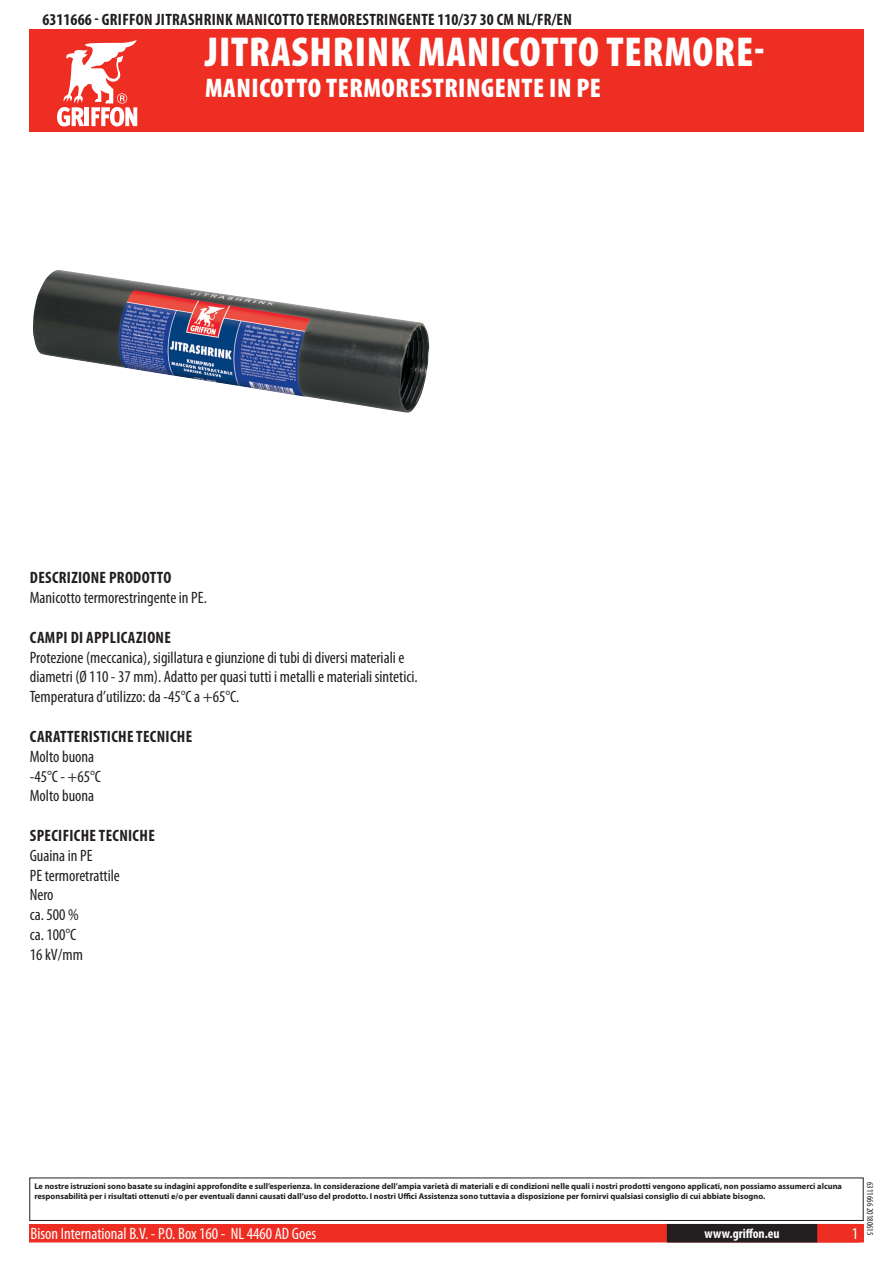
<style>
.page{position:relative;width:893px;height:1263px;background:#fff}
.page>*{position:absolute;margin:0;border:0;box-sizing:border-box;transform-origin:0 0}
.t1{font:900 condensed 42px "Myriad Pro";letter-spacing:.02em;color:#fff}
.t2{font:900 condensed 27px "Myriad Pro";letter-spacing:.02em;color:#fff}
.t3{font:condensed 16.5px/19.8px "Myriad Pro";color:#231f20}
.t4{font:700 condensed 16.5px "Myriad Pro";letter-spacing:.02em;color:#231f20}
.t5{font:condensed 16.5px "Myriad Pro";color:#fff}
.t6{font:700 condensed 13.5px "Myriad Pro";color:#fff}
.t7{font:condensed 9px "Myriad Pro";color:#231f20}
.t8{font:700 8.4px/10.1px "Myriad Pro";color:#231f20}
</style>
<div class="page">
<div style="left:30px;top:1225px;width:833px;height:17px;background:#ee2e22"></div>
<div style="left:29px;top:1224px;width:835px;height:18px;border:2px solid #ee2e22"></div>
<div style="left:816px;top:1224px;width:44px;height:18px;border:2px solid #ee2e22"></div>
<div style="left:668px;top:1225px;width:148px;height:17px;background:#231f20"></div>
<div style="left:667px;top:1224px;width:150px;height:18px;border:2px solid #231f20"></div>
<div style="left:29px;top:1177px;width:835px;height:44px;border:1px solid #231f20"></div>
<div style="left:30px;top:30px;width:834px;height:102px;background:#ee2e22"></div>
<svg style="left:57px;top:39px;width:80px;height:87px"></svg>
<img style="left:33px;top:270px;width:396px;height:143px">
<h3 class="t4" style="left:43px;top:9px;width:522px">6311666 - GRIFFON JITRASHRINK MANICOTTO TERMORESTRINGENTE 110/37 30 CM NL/FR/EN</h3>
<h1 class="t1" style="left:205px;top:25px;width:561px">JITRASHRINK MANICOTTO TERMORE-</h1>
<h2 class="t2" style="left:205px;top:70px;width:395px">MANICOTTO TERMORESTRINGENTE IN PE</h2>
<h3 class="t4" style="left:30px;top:568px;width:143px">DESCRIZIONE PRODOTTO</h3>
<h3 class="t3" style="left:30px;top:588px;width:179px">Manicotto termorestringente in PE.</h3>
<h3 class="t4" style="left:30px;top:627px;width:143px">CAMPI DI APPLICAZIONE</h3>
<h3 class="t3" style="left:30px;top:647px;width:389px">Protezione (meccanica), sigillatura e giunzione di tubi di diversi materiali e diametri (Ø 110 - 37 mm). Adatto per quasi tutti i metalli e materiali sintetici.<br>Temperatura d’utilizzo: da -45°C a +65°C.</h3>
<h3 class="t4" style="left:30px;top:726px;width:164px">CARATTERISTICHE TECNICHE</h3>
<h3 class="t3" style="left:30px;top:746px;width:73px">Molto buona -45°C - +65°C<br>Molto buona</h3>
<h3 class="t4" style="left:30px;top:825px;width:126px">SPECIFICHE TECNICHE</h3>
<h3 class="t3" style="left:30px;top:845px;width:92px">Guaina in PE<br>PE termoretrattile<br>Nero<br>ca. 500 %<br>ca. 100°C<br>16 kV/mm</h3>
<p class="t8" style="left:34px;top:1181px;width:809px">Le nostre istruzioni sono basate su indagini approfondite e sull’esperienza. In considerazione dell’ampia varietà di materiali e di condizioni nelle quali i nostri prodotti vengono applicati, non possiamo assumerci alcuna responsabilità per i risultati ottenuti e/o per eventuali danni causati dall’uso del prodotto. I nostri Uffici Assistenza sono tuttavia a disposizione per fornirvi qualsiasi consiglio di cui abbiate bisogno.</p>
<h3 class="t5" style="left:31px;top:1224px;width:287px">Bison International B.V. - P.O. Box 160 - NL 4460 AD Goes</h3>
<h3 class="t6" style="left:704px;top:1225px;width:77px">WWW.GRIFFON.EU</h3>
<h3 class="t5" style="left:852px;top:1224px;width:8px">1</h3>
<p class="t7" style="left:875px;top:1182px;width:55px;rotate:90deg">6311666 20180615</p>
</div>
